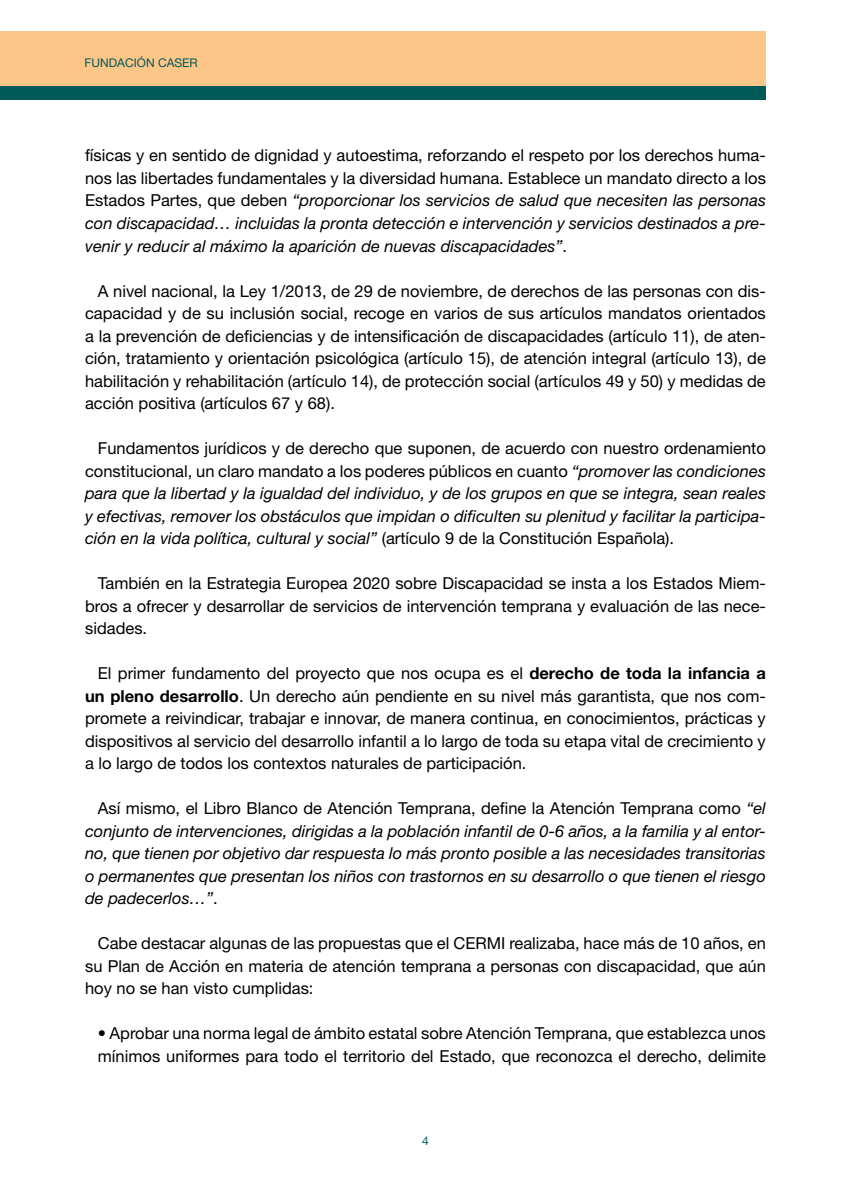
<style>
.page{position:relative;width:851px;height:1191px;background:#fff}
.page>*{position:absolute;margin:0;border:0;box-sizing:border-box;transform-origin:0 0}
.t1{font:16.5px/22.5px "Helvetica Neue LT Std";color:#000;text-align:justify}
.t2{font:italic 16.5px/22.5px "Helvetica Neue LT Std";color:#000;text-align:justify}
.t3{font:12px "Helvetica Neue LT Std";color:#005a58}
.s1{font-style:normal}
.s2{font-weight:700}
</style>
<div class="page">
<div style="left:0;top:31px;width:765px;height:56px;background:#fdc689"></div>
<div style="left:0;top:87px;width:765px;height:13px;background:#005a58"></div>
<p class="t3" style="left:85px;top:56px;width:115px">FUNDACIÓN CASER</p>
<p class="t2" style="left:85px;top:144px;width:682px"><span class="s1">físicas y en sentido de dignidad y autoestima, reforzando el respeto por los derechos huma&shy;nos las libertades fundamentales y la diversidad humana. Establece un mandato directo a los Estados Partes, que deben</span> “proporcionar los servicios de salud que necesiten las personas con discapacidad… incluidas la pronta detección e intervención y servicios destinados a pre&shy;venir y reducir al máximo la aparición de nuevas discapacidades”<span class="s1">.</span></p>
<p class="t1" style="left:85px;top:279px;width:682px;text-indent:13px">A nivel nacional, la Ley 1/2013, de 29 de noviembre, de derechos de las personas con dis&shy;capacidad y de su inclusión social, recoge en varios de sus artículos mandatos orientados a la prevención de deficiencias y de intensificación de discapacidades (artículo 11), de aten&shy;ción, tratamiento y orientación psicológica (artículo 15), de atención integral (artículo 13), de habilitación y rehabilitación (artículo 14), de protección social (artículos 49 y 50) y medidas de acción positiva (artículos 67 y 68).</p>
<p class="t2" style="left:85px;top:437px;width:682px;text-indent:13px"><span class="s1">Fundamentos jurídicos y de derecho que suponen, de acuerdo con nuestro ordenamiento constitucional, un claro mandato a los poderes públicos en cuanto</span> “promover las condiciones para que la libertad y la igualdad del individuo, y de los grupos en que se integra, sean reales y efectivas, remover los obstáculos que impidan o dificulten su plenitud y facilitar la participa&shy;ción en la vida política, cultural y social” <span class="s1">(artículo 9 de la Constitución Española).</span></p>
<p class="t1" style="left:85px;top:572px;width:682px;text-indent:13px">También en la Estrategia Europea 2020 sobre Discapacidad se insta a los Estados Miem&shy;bros a ofrecer y desarrollar de servicios de intervención temprana y evaluación de las nece&shy;sidades.</p>
<p class="t1" style="left:85px;top:662px;width:682px;text-indent:13px">El primer fundamento del proyecto que nos ocupa es el <span class="s2">derecho de toda la infancia a un pleno desarrollo</span>. Un derecho aún pendiente en su nivel más garantista, que nos com&shy;promete a reivindicar, trabajar e innovar, de manera continua, en conocimientos, prácticas y dispositivos al servicio del desarrollo infantil a lo largo de toda su etapa vital de crecimiento y a lo largo de todos los contextos naturales de participación.</p>
<p class="t2" style="left:85px;top:797px;width:682px;text-indent:13px"><span class="s1">Así mismo, el Libro Blanco de Atención Temprana, define la Atención Temprana como</span> “el conjunto de intervenciones, dirigidas a la población infantil de 0-6 años, a la familia y al entor&shy;no, que tienen por objetivo dar respuesta lo más pronto posible a las necesidades transitorias o permanentes que presentan los niños con trastornos en su desarrollo o que tienen el riesgo de padecerlos…”<span class="s1">.</span></p>
<p class="t1" style="left:85px;top:932px;width:682px;text-indent:13px">Cabe destacar algunas de las propuestas que el CERMI realizaba, hace más de 10 años, en su Plan de Acción en materia de atención temprana a personas con discapacidad, que aún hoy no se han visto cumplidas:</p>
<p class="t1" style="left:98px;top:1022px;width:669px">• Aprobar una norma legal de ámbito estatal sobre Atención Temprana, que establezca unos mínimos uniformes para todo el territorio del Estado, que reconozca el derecho, delimite</p>
<p class="t3" style="left:422px;top:1133px;width:8px">4</p>
</div>
